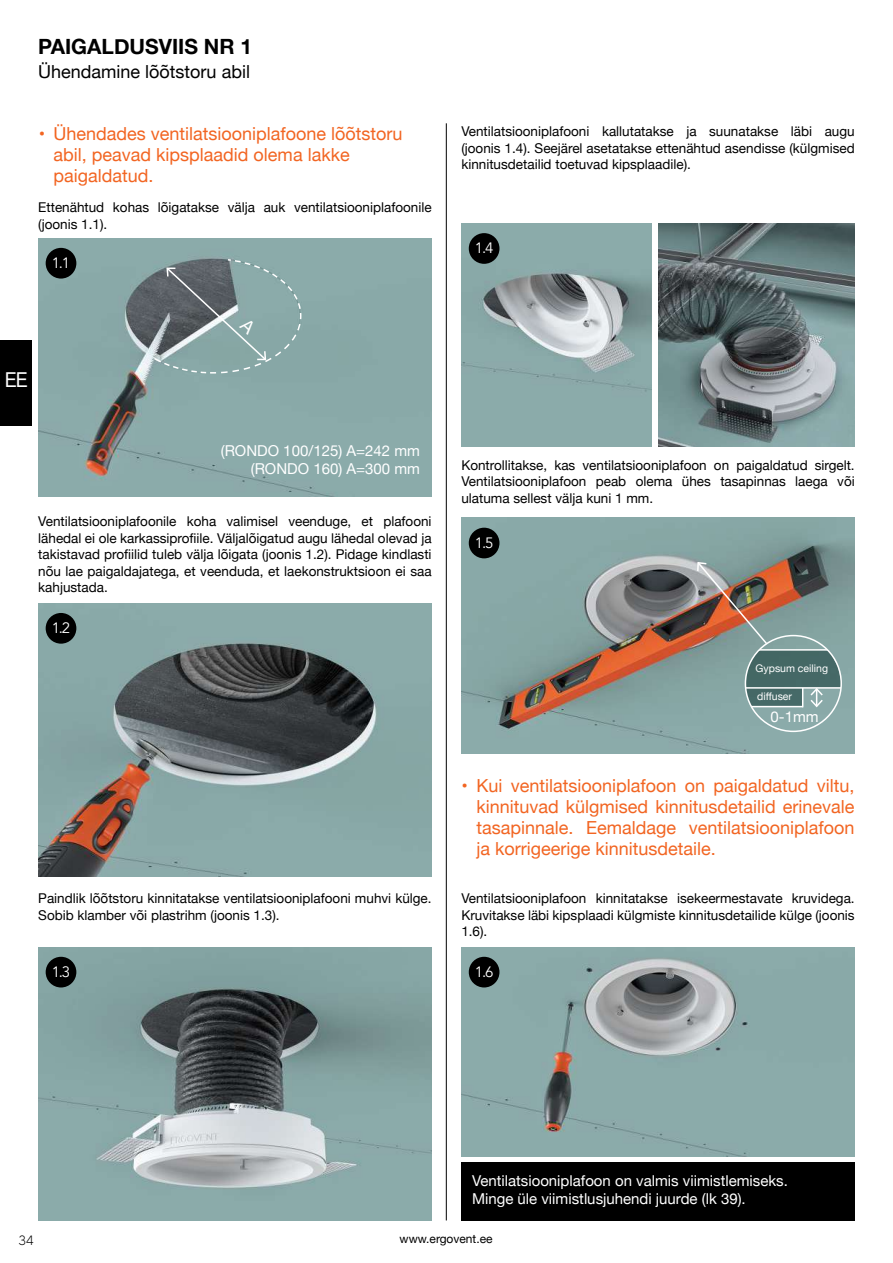
<style>
.page{position:relative;width:893px;height:1263px;background:#fff}
.page>*{position:absolute;margin:0;border:0;box-sizing:border-box;transform-origin:0 0}
.t1{font:700 21px "Helvetica Neue";color:#000}
.t2{font:21px "Avenir";color:#fff}
.t3{font:18px/21px "Helvetica Neue";color:#f26522}
.t4{font:18px "Helvetica Neue";color:#000}
.t5{font:15px/18px "Helvetica Neue";color:#fff}
.t6{font:15px "Avenir";color:#fff}
.t7{font:13.5px/16.5px "Helvetica Neue";color:#000;text-align:justify}
.t8{font:300 13.5px "MADETOMMY";color:#000}
.t9{font:12px "Helvetica Neue";color:#000}
.t10{font:10.5px "Helvetica Neue";color:#fff}
</style>
<div class="page">
<div style="left:461px;top:1161px;width:394px;height:59px;background:#000"></div>
<div style="left:38px;top:238px;width:394px;height:259px;background:#8babaa"></div>
<img style="left:461px;top:223px;width:191px;height:223px">
<img style="left:658px;top:223px;width:197px;height:223px">
<img style="left:38px;top:603px;width:394px;height:274px">
<img style="left:461px;top:518px;width:394px;height:235px">
<img style="left:38px;top:947px;width:394px;height:273px">
<img style="left:461px;top:947px;width:394px;height:210px">
<hr style="left:446px;top:123px;width:1px;height:1097px;background:#000">
<div style="left:46px;top:957px;width:30px;height:30px;background:#000;border-radius:50%"></div>
<div style="left:46px;top:613px;width:30px;height:31px;background:#000;border-radius:50%"></div>
<div style="left:46px;top:248px;width:30px;height:31px;background:#000;border-radius:50%"></div>
<div style="left:469px;top:233px;width:30px;height:31px;background:#000;border-radius:50%"></div>
<div style="left:469px;top:528px;width:30px;height:30px;background:#000;border-radius:50%"></div>
<div style="left:469px;top:957px;width:30px;height:30px;background:#000;border-radius:50%"></div>
<img style="left:696px;top:561px;width:145px;height:147px">
<div style="left:0;top:340px;width:32px;height:85px;background:#000"></div>
<svg style="left:152px;top:258px;width:150px;height:116px"></svg>
<h1 class="t1" style="left:38px;top:31px;width:215px">PAIGALDUSVIIS NR 1</h1>
<h2 class="t4" style="left:38px;top:59px;width:213px">Ühendamine lõõtstoru abil</h2>
<h2 class="t3" style="left:39px;top:125px;width:8px">•</h2>
<h2 class="t3" style="left:54px;top:125px;width:351px">Ühendades ventilatsiooniplafoone lõõtstoru abil, peavad kipsplaadid olema lakke paigaldatud.</h2>
<p class="t7" style="left:38px;top:200px;width:395px">Ettenähtud kohas lõigatakse välja auk ventilatsiooniplafoonile (joonis 1.1).</p>
<p class="t6" style="left:52px;top:254px;width:20px">1.1</p>
<p class="t7" style="left:461px;top:124px;width:395px">Ventilatsiooniplafooni kallutatakse ja suunatakse läbi augu (joonis 1.4). Seejärel asetatakse ettenähtud asendisse (külgmised kinnitusdetailid toetuvad kipsplaadile).</p>
<p class="t6" style="left:475px;top:239px;width:20px">1.4</p>
<h1 class="t2" style="left:5px;top:363px;width:25px">EE</h1>
<p class="t5" style="left:221px;top:443px;width:201px;text-align:right">(RONDO 100/125) A=242 mm (RONDO 160) A=300 mm</p>
<p class="t7" style="left:38px;top:514px;width:395px">Ventilatsiooniplafoonile koha valimisel veenduge, et plafooni lähedal ei ole karkassiprofiile. Väljalõigatud augu lähedal olevad ja takistavad profiilid tuleb välja lõigata (joonis 1.2). Pidage kindlasti nõu lae paigaldajatega, et veenduda, et laekonstruktsioon ei saa kahjustada.</p>
<p class="t6" style="left:52px;top:619px;width:20px">1.2</p>
<p class="t7" style="left:461px;top:457px;width:395px">Kontrollitakse, kas ventilatsiooniplafoon on paigaldatud sirgelt.<br>Ventilatsiooniplafoon peab olema ühes tasapinnas laega või ulatuma sellest välja kuni 1 mm.</p>
<p class="t6" style="left:475px;top:534px;width:20px">1.5</p>
<p class="t10" style="left:755px;top:661px;width:74px">Gypsum ceiling</p>
<p class="t10" style="left:757px;top:689px;width:36px">diffuser</p>
<p class="t5" style="left:771px;top:709px;width:50px">0-1mm</p>
<h2 class="t3" style="left:462px;top:776px;width:8px">•</h2>
<h2 class="t3" style="left:476px;top:776px;width:380px;text-align:justify">Kui ventilatsiooniplafoon on paigaldatud viltu, kinnituvad külgmised kinnitusdetailid erinevale tasapinnale. Eemaldage ventilatsiooniplafoon ja korrigeerige kinnitusdetaile.</h2>
<p class="t7" style="left:38px;top:891px;width:395px">Paindlik lõõtstoru kinnitatakse ventilatsiooniplafooni muhvi külge.<br>Sobib klamber või plastrihm (joonis 1.3).</p>
<p class="t7" style="left:461px;top:891px;width:395px">Ventilatsiooniplafoon kinnitatakse isekeermestavate kruvidega.<br>Kruvitakse läbi kipsplaadi külgmiste kinnitusdetailide külge (joonis 1.6).</p>
<p class="t6" style="left:52px;top:963px;width:20px">1.3</p>
<p class="t6" style="left:475px;top:963px;width:20px">1.6</p>
<p class="t5" style="left:472px;top:1172px;width:317px">Ventilatsiooniplafoon on valmis viimistlemiseks.<br>Minge üle viimistlusjuhendi juurde (lk 39).</p>
<p class="t8" style="left:18px;top:1232px;width:17px">34</p>
<p class="t9" style="left:400px;top:1230px;width:94px">www.ergovent.ee</p>
</div>
